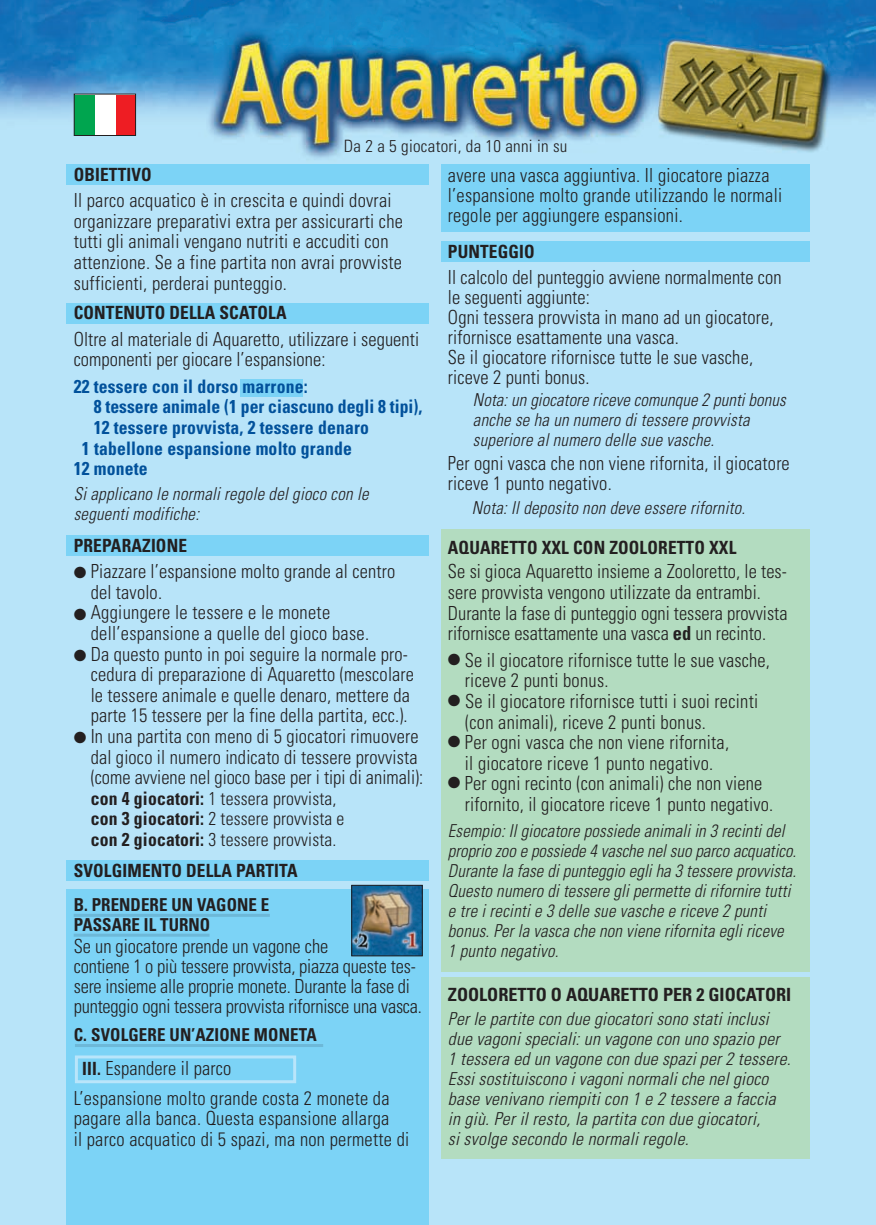
<style>
.page{position:relative;width:876px;height:1225px;background:#fff}
.page>*{position:absolute;margin:0;border:0;box-sizing:border-box;transform-origin:0 0}
.t1{font:300 condensed 19.4px/20.6px "Univers";letter-spacing:.01em;color:#231f20;scale:.95 1}
.t2{font:300 condensed 19.4px/20px "Univers";letter-spacing:-.01em;color:#231f20;scale:.95 1}
.t3{font:700 condensed 18.6px "Univers";letter-spacing:.01em;color:#01519b;scale:.95 1}
.t4{font:300 condensed 18.6px/20.6px "Univers";letter-spacing:.01em;color:#231f20;scale:.95 1}
.t5{font:700 condensed 18.2px "Univers";letter-spacing:.01em;color:#231f20;scale:.95 1}
.t6{font:700 condensed 18.2px "Univers";letter-spacing:.01em;color:#231f20}
.t7{font:italic 300 condensed 17.8px/20px "Univers";color:#231f20;scale:.95 1}
.t8{font:italic 300 condensed 17.8px/20px "Univers";color:#231f20}
.t9{font:700 condensed 17.8px/20px "Univers";letter-spacing:.005em;color:#231f20;scale:.95 1}
.t10{font:300 condensed 17px "Univers";letter-spacing:.015em;color:#231f20}
.s1{font-weight:700}
.s2{font-weight:700;font-size:18.2px}
</style>
<div class="page">
<img style="left:0;top:0;width:876px;height:1225px">
<div style="left:66px;top:164px;width:363px;height:21px;background:#7cd3f6"></div>
<div style="left:66px;top:303px;width:363px;height:21px;background:#7cd3f6"></div>
<div style="left:240px;top:379px;width:63px;height:17px;background:#7cd3f6"></div>
<div style="left:66px;top:534px;width:363px;height:21px;background:#7cd3f6"></div>
<div style="left:66px;top:860px;width:363px;height:21px;background:#7cd3f6"></div>
<div style="left:66px;top:889px;width:363px;height:336px;background:#7cd3f6"></div>
<div style="left:441px;top:241px;width:369px;height:21px;background:#7cd3f6"></div>
<div style="left:441px;top:164px;width:369px;height:67px;background:#7cd3f6"></div>
<div style="left:441px;top:529px;width:369px;height:442px;background:#b3dcc0"></div>
<div style="left:441px;top:977px;width:369px;height:181px;background:#b3dcc0"></div>
<hr style="left:74px;top:914px;width:196px;height:3px;background:#6db8d8">
<hr style="left:74px;top:933px;width:136px;height:3px;background:#6db8d8">
<hr style="left:75px;top:1044px;width:248px;height:3px;background:#6db8d8">
<div style="left:75px;top:1055px;width:221px;height:28px;border:3px solid #b9e5fa"></div>
<img style="left:353px;top:887px;width:67px;height:67px">
<div style="left:351px;top:885px;width:71px;height:71px;border:1px solid #231f20"></div>
<div style="left:74px;top:95px;width:21px;height:40px;background:#00a54f"></div>
<div style="left:95px;top:95px;width:21px;height:40px;background:#fff"></div>
<div style="left:116px;top:95px;width:20px;height:40px;background:#ee1d23"></div>
<div style="left:74px;top:94px;width:62px;height:42px;border:1px solid #231f20"></div>
<p class="t10" style="left:344px;top:140px;width:225px">Da 2 a 5 giocatori, da 10 anni in su</p>
<p class="t5" style="left:74px;top:168px;width:84px">OBIETTIVO</p>
<p class="t1" style="left:74px;top:192px;width:348px">Il parco acquatico è in crescita e quindi dovrai organizzare preparativi extra per assicurarti che tutti gli animali vengano nutriti e accuditi con attenzione. Se a fine partita non avrai provviste sufficienti, perderai punteggio.</p>
<p class="t5" style="left:74px;top:306px;width:226px">CONTENUTO DELLA SCATOLA</p>
<p class="t1" style="left:74px;top:330px;width:365px">Oltre al materiale di Aquaretto, utilizzare i seguenti componenti per giocare l’espansione:</p>
<p class="t3" style="left:74px;top:379px;width:248px">22 tessere con il dorso marrone:</p>
<p class="t3" style="left:94px;top:400px;width:347px">8 tessere animale (1 per ciascuno degli 8 tipi),</p>
<p class="t3" style="left:94px;top:420px;width:291px">12 tessere provvista, 2 tessere denaro</p>
<p class="t3" style="left:82px;top:441px;width:286px">1 tabellone espansione molto grande</p>
<p class="t3" style="left:74px;top:462px;width:79px">12 monete</p>
<p class="t7" style="left:74px;top:485px;width:315px;line-height:20.6px">Siapplicano le normaliregole delgioco con le seguentimodifiche:</p>
<p class="t5" style="left:74px;top:538px;width:121px">PREPARAZIONE</p>
<p class="t1" style="left:91px;top:563px;width:322px;text-indent:-17px">● Piazzare l’espansione molto grande al centro del tavolo.</p>
<p class="t1" style="left:91px;top:604px;width:295px;text-indent:-17px">● Aggiungere le tessere e le monete dell’espansione a quelle del gioco base.</p>
<p class="t1" style="left:91px;top:645px;width:342px;text-indent:-17px">● Da questo punto in poi seguire la normale pro&shy;cedura di preparazione di Aquaretto (mescolare le tessere animale e quelle denaro, mettere da parte 15 tessere per la fine della partita, ecc.).</p>
<p class="t1" style="left:91px;top:728px;width:352px;text-indent:-17px">● In una partita con meno di 5 giocatori rimuovere dal gioco il numero indicato di tessere provvista (come avviene nel gioco base per i tipi di animali):</p>
<p class="t4" style="left:91px;top:789px;width:269px"><span class="s1">con 4 giocatori:</span> 1 tessera provvista, <span class="s1">con 3 giocatori:</span> 2 tessere provvista e <span class="s1">con 2 giocatori:</span> 3 tessere provvista.</p>
<p class="t5" style="left:74px;top:864px;width:237px">SVOLGIMENTO DELLA PARTITA</p>
<p class="t9" style="left:74px;top:896px;width:207px">B. PRENDERE UN VAGONE E<br>PASSARE IL TURNO</p>
<p class="t2" style="left:74px;top:938px;width:368px">Se un giocatore prende un vagone che<br>contiene 1 o più tessere provvista, piazza queste tes&shy;sere insieme alle proprie monete. Durante la fase di punteggio ogni tessera provvista rifornisce una vasca.</p>
<p class="t9" style="left:74px;top:1027px;width:257px">C. SVOLGERE UN’AZIONE MONETA</p>
<p class="t1" style="left:74px;top:1055px;width:334px;line-height:30px;text-indent:9px"><span class="s2">III.</span> Espandere il parco<br>L’espansione molto grande costa 2 monete da</p>
<p class="t1" style="left:74px;top:1110px;width:355px;line-height:20px">pagare alla banca. Questa espansione allarga<br>il parco acquatico di 5 spazi, ma non permette di</p>
<p class="t1" style="left:448px;top:167px;width:353px;line-height:20px">avere una vasca aggiuntiva. Il giocatore piazza l’espansione molto grande utilizzando le normali regole per aggiungere espansioni.</p>
<p class="t5" style="left:448px;top:244px;width:93px">PUNTEGGIO</p>
<p class="t1" style="left:448px;top:269px;width:353px;line-height:20px">Il calcolo del punteggio avviene normalmente con le seguenti aggiunte:<br>Ogni tessera provvista in mano ad un giocatore, rifornisce esattamente una vasca.<br>Se il giocatore rifornisce tutte le sue vasche, riceve 2 punti bonus.</p>
<p class="t7" style="left:473px;top:391px;width:334px">Nota:un giocatore riceve comunque 2 puntibonus anche se ha un numero ditessere provvista superiore alnumero delle sue vasche.</p>
<p class="t1" style="left:448px;top:455px;width:361px;line-height:20px">Per ogni vasca che non viene rifornita, il giocatore riceve 1 punto negativo.</p>
<p class="t7" style="left:472px;top:499px;width:293px">Nota:Ildeposito non deve essere rifornito.</p>
<p class="t5" style="left:448px;top:540px;width:305px">AQUARETTO XXL CON ZOOLORETTO XXL</p>
<p class="t1" style="left:448px;top:563px;width:359px">Se si gioca Aquaretto insieme a Zooloretto, le tes&shy;sere provvista vengono utilizzate da entrambi.<br>Durante la fase di punteggio ogni tessera provvista rifornisce esattamente una vasca <span class="s1">ed</span> un recinto.</p>
<p class="t1" style="left:465px;top:651px;width:323px;text-indent:-17px">● Se il giocatore rifornisce tutte le sue vasche, riceve 2 punti bonus.</p>
<p class="t1" style="left:465px;top:693px;width:310px;text-indent:-17px">● Se il giocatore rifornisce tutti i suoi recinti (con animali), riceve 2 punti bonus.</p>
<p class="t1" style="left:448px;top:734px;width:298px;text-align:center">● Per ogni vasca che non viene rifornita, il giocatore riceve 1 punto negativo.</p>
<p class="t1" style="left:465px;top:775px;width:326px;text-indent:-17px">● Per ogni recinto (con animali) che non viene rifornito, il giocatore riceve 1 punto negativo.</p>
<p class="t7" style="left:448px;top:822px;width:372px">Esempio:Ilgiocatore possiede animaliin 3 recintidel proprio zoo e possiede 4 vasche nelsuo parco acquatico.<br>Durante la fase dipunteggio egliha 3 tessere provvista.<br>Questo numero ditessere glipermette dirifornire tutti e tre irecintie 3 delle sue vasche e riceve 2 punti bonus.Perla vasca che non viene rifornita egliriceve 1 punto negativo.</p>
<p class="t6" style="left:448px;top:988px;width:345px">ZOOLORETTO O AQUARETTO PER 2 GIOCATORI</p>
<p class="t8" style="left:448px;top:1010px;width:348px">Perle partite con due giocatorisono statiinclusi due vagonispeciali:un vagone con uno spazio per 1 tessera ed un vagone con due spaziper2 tessere.<br>Essisostituiscono ivagoninormaliche nelgioco base venivano riempiticon 1 e 2 tessere a faccia in giù.Perilresto,la partita con due giocatori, sisvolge secondo le normaliregole.</p>
</div>
